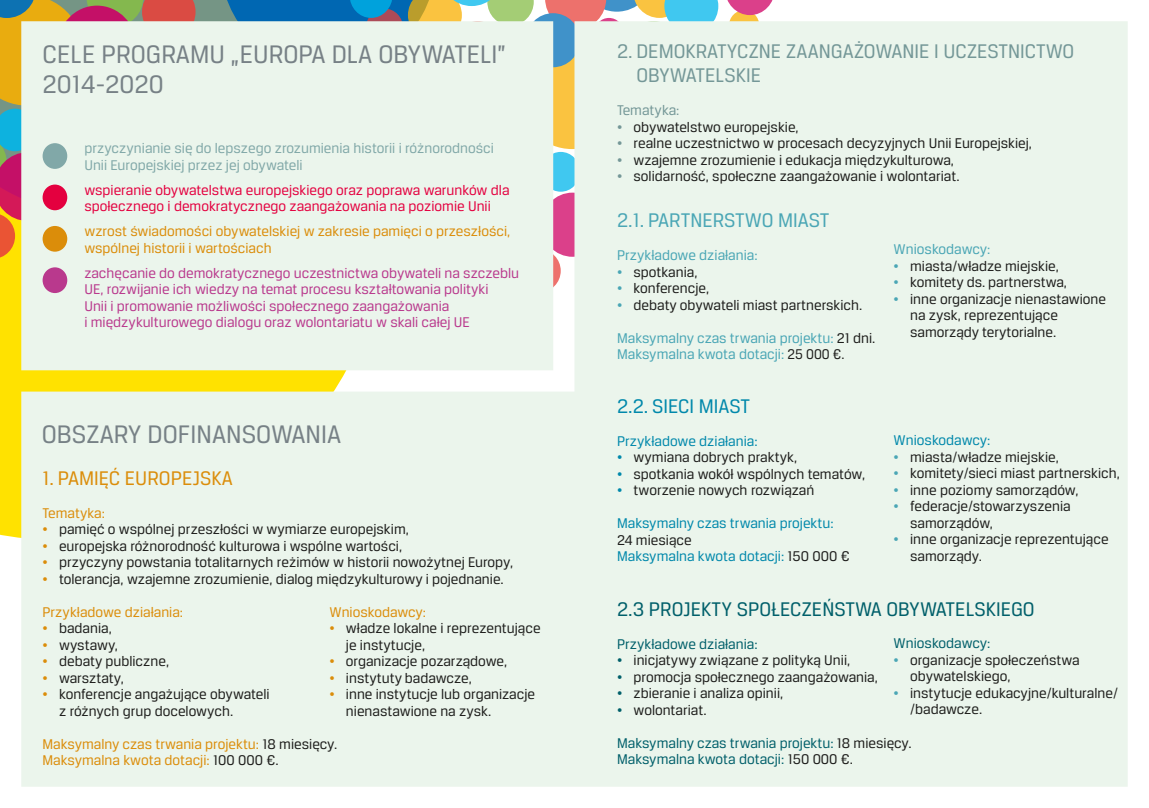
<style>
.page{position:relative;width:1149px;height:808px;background:#fff}
.page>*{position:absolute;margin:0;border:0;box-sizing:border-box;transform-origin:0 0}
.t1{font:27px "Breuer Text";color:#778186}
.t2{font:21px "Breuer Text";color:#749797}
.t3{font:21px "Breuer Text";color:#005f6a}
.t4{font:21px "Breuer Text";color:#4aa6b5}
.t5{font:21px "Breuer Text";color:#db8d0a}
.t6{font:21px "Breuer Text";color:#0088ab}
.t7{font:15px/16.5px "Breuer Text";color:#1d1d1b}
.t8{font:15px/16.5px "Breuer Text";color:#b9398d}
.t9{font:15px/16.5px "Breuer Text";color:#db8d0a}
.t10{font:15px/16.5px "Breuer Text";color:#e4003f}
.t11{font:15px/16.5px "Breuer Text";color:#005f6a}
.t12{font:15px/16.5px "Breuer Text";color:#0088ab}
.t13{font:15px/16.5px "Breuer Text";color:#4aa6b5}
.t14{font:15px/16.5px "Breuer Text";color:#81a8a8}
.t15{font:15px "Breuer Text";color:#749797}
.s1{font-family:"Times New Roman";color:#db8d0a}
.s2{color:#1d1d1b}
.s3{font-family:"Times New Roman";color:#749797}
.s4{font-family:"Times New Roman";color:#4aa6b5}
.s5{font-family:"Times New Roman";color:#0088ab}
.s6{font-family:"Times New Roman";color:#005f6a}
</style>
<div class="page">
<div style="left:0;top:259px;width:21px;height:279px;background:#ffe200"></div>
<svg style="left:0;top:0;width:195px;height:259px;background:#b27b50"></svg>
<div style="left:728px;top:10px;width:31px;height:31px;background:#fac340;border-radius:50%"></div>
<svg style="left:727px;top:0;width:46px;height:15px"></svg>
<svg style="left:545px;top:0;width:173px;height:21px;background:#a6aeb2"></svg>
<svg style="left:220px;top:0;width:313px;height:21px;background:#5a959c"></svg>
<div style="left:21px;top:21px;width:1106px;height:766px;background:#ebf5ec"></div>
<div style="left:43px;top:226px;width:24px;height:26px;background:#db8d0a;border-radius:50%"></div>
<div style="left:43px;top:185px;width:24px;height:25px;background:#e4003f;border-radius:50%"></div>
<div style="left:43px;top:143px;width:24px;height:26px;background:#81a8a8;border-radius:50%"></div>
<div style="left:43px;top:267px;width:24px;height:26px;background:#b9398d;border-radius:50%"></div>
<h1 class="t1" style="left:43px;top:39px;width:150px">Cele programu</h1>
<h1 class="t1" style="left:231px;top:39px;width:67px">„Europa</h1>
<h1 class="t1" style="left:331px;top:39px;width:175px">dla obywateli”</h1>
<h1 class="t1" style="left:43px;top:69px;width:123px">2014-2020</h1>
<p class="t14" style="left:84px;top:140px;width:411px">przyczynianie się do lepszego zrozumienia historii i różnorodności<br>Unii Europejskiej przez jej obywateli</p>
<p class="t10" style="left:84px;top:182px;width:426px">wspieranie obywatelstwa europejskiego oraz poprawa warunków dla społecznego i demokratycznego zaangażowania na poziomie Unii</p>
<p class="t9" style="left:84px;top:223px;width:427px">wzrost świadomości obywatelskiej w zakresie pamięci o przeszłości, wspólnej historii i wartościach</p>
<p class="t8" style="left:84px;top:265px;width:436px">zachęcanie do demokratycznego uczestnictwa obywateli na szczeblu UE, rozwijanie ich wiedzy na temat procesu kształtowania polityki<br>Unii i promowanie możliwości społecznego zaangażowania<br>i międzykulturowego dialogu oraz wolontariatu w skali całej UE</p>
<h1 class="t1" style="left:42px;top:420px;width:171px">Obszary do finansowan</h1>
<h1 class="t1" style="left:321px;top:420px;width:20px">ia</h1>
<h2 class="t5" style="left:43px;top:466px;width:169px">1. Pamięć europejska</h2>
<p class="t9" style="left:43px;top:504px;width:64px">Tematyka:</p>
<p class="t7" style="left:43px;top:521px;width:368px"><span class="s1">•</span> pamięć o wspólnej przeszłości w wymiarze europejskim,</p>
<p class="t7" style="left:43px;top:537px;width:361px"><span class="s1">•</span> europejska różnorodność kulturowa i wspólne wartości,</p>
<p class="t7" style="left:43px;top:554px;width:472px"><span class="s1">•</span> przyczyny powstania totalitarnych reżimów w historii nowożytnej Europy,</p>
<p class="t7" style="left:43px;top:570px;width:462px"><span class="s1">•</span> tolerancja, wzajemne zrozumienie, dialog międzykulturowy i pojednanie.</p>
<p class="t9" style="left:43px;top:603px;width:142px">Przykładowe działania:</p>
<p class="t7" style="left:43px;top:620px;width:71px"><span class="s1">•</span> badania,</p>
<p class="t7" style="left:43px;top:636px;width:77px"><span class="s1">•</span> wystawy,</p>
<p class="t7" style="left:43px;top:653px;width:128px"><span class="s1">•</span> debaty publiczne,</p>
<p class="t7" style="left:43px;top:669px;width:83px"><span class="s1">•</span> warsztaty,</p>
<p class="t7" style="left:59px;top:686px;width:212px;text-indent:-16px"><span class="s1">•</span> konferencje angażujące obywateli z różnych grup docelowych.</p>
<p class="t9" style="left:43px;top:735px;width:296px">Maksymalny czas trwania projektu: <span class="s2">18 miesięcy.<br></span>Maksymalna kwota dotacji: <span class="s2">100 000 €.</span></p>
<p class="t9" style="left:329px;top:604px;width:98px">Wnioskodawcy:</p>
<p class="t7" style="left:346px;top:620px;width:196px;text-indent:-16px"><span class="s1">•</span> władze lokalne i reprezentujące je instytucje,</p>
<p class="t7" style="left:329px;top:653px;width:179px"><span class="s1">•</span> organizacje pozarządowe,</p>
<p class="t7" style="left:329px;top:670px;width:144px"><span class="s1">•</span> instytuty badawcze,</p>
<p class="t7" style="left:346px;top:686px;width:191px;text-indent:-16px"><span class="s1">•</span> inne instytucje lub organizacje nienastawione na zysk.</p>
<h2 class="t2" style="left:617px;top:40px;width:44px">2. Demok</h2>
<h2 class="t2" style="left:695px;top:40px;width:181px">ratyczne zaan gażowan</h2>
<h2 class="t2" style="left:914px;top:40px;width:146px">ie i uczestnictwo</h2>
<h2 class="t2" style="left:636px;top:64px;width:124px">obywatelskie</h2>
<p class="t15" style="left:617px;top:102px;width:64px">Tematyka:</p>
<p class="t7" style="left:617px;top:118px;width:183px"><span class="s3">•</span> obywatelstwo europejskie,</p>
<p class="t7" style="left:617px;top:135px;width:416px"><span class="s3">•</span> realne uczestnictwo w procesach decyzyjnych Unii Europejskiej,</p>
<p class="t7" style="left:617px;top:151px;width:338px"><span class="s3">•</span> wzajemne zrozumienie i edukacja międzykulturowa,</p>
<p class="t7" style="left:617px;top:168px;width:344px"><span class="s3">•</span> solidarność, społeczne zaangażowanie i wolontariat.</p>
<h2 class="t4" style="left:617px;top:209px;width:214px">2.1. Partne rstwo miast</h2>
<p class="t13" style="left:617px;top:247px;width:142px">Przykładowe działania:</p>
<p class="t7" style="left:617px;top:263px;width:82px"><span class="s4">•</span> spotkania,</p>
<p class="t7" style="left:617px;top:280px;width:94px"><span class="s4">•</span> konferencje,</p>
<p class="t7" style="left:617px;top:296px;width:247px"><span class="s4">•</span> debaty obywateli miast partnerskich.</p>
<p class="t13" style="left:617px;top:329px;width:260px">Maksymalny czas trwania projektu: <span class="s2">21 dni.<br></span>Maksymalna kwota dotacji: <span class="s2">25 000 €.</span></p>
<p class="t13" style="left:893px;top:241px;width:98px">Wnioskodawcy:</p>
<p class="t7" style="left:893px;top:258px;width:167px"><span class="s4">•</span> miasta/władze miejskie,</p>
<p class="t7" style="left:893px;top:274px;width:175px"><span class="s4">•</span> komitety ds. partnerstwa,</p>
<p class="t7" style="left:909px;top:291px;width:197px;text-indent:-16px"><span class="s4">•</span> inne organizacje nienastawione na zysk, reprezentujące samorządy terytorialne.</p>
<h2 class="t6" style="left:617px;top:395px;width:134px">2.2. Sieci miast</h2>
<p class="t12" style="left:617px;top:433px;width:142px">Przykładowe działania:</p>
<p class="t7" style="left:617px;top:449px;width:182px"><span class="s5">•</span> wymiana dobrych praktyk,</p>
<p class="t7" style="left:617px;top:466px;width:250px"><span class="s5">•</span> spotkania wokół wspólnych tematów,</p>
<p class="t7" style="left:617px;top:482px;width:199px"><span class="s5">•</span> tworzenie nowych rozwiązań</p>
<p class="t12" style="left:617px;top:515px;width:218px">Maksymalny czas trwania projektu:</p>
<p class="t12" style="left:617px;top:532px;width:234px"><span class="s2">24 miesiące<br></span>Maksymalna kwota dotacji: <span class="s2">150 000 €</span></p>
<h2 class="t3" style="left:617px;top:598px;width:417px">2.3 Projekty społeczeństwa obywatelskiego</h2>
<p class="t11" style="left:617px;top:636px;width:142px">Przykładowe działania:</p>
<p class="t7" style="left:617px;top:652px;width:235px"><span class="s6">•</span> inicjatywy związane z polityką Unii,</p>
<p class="t7" style="left:617px;top:669px;width:262px"><span class="s6">•</span> promocja społecznego zaangażowania,</p>
<p class="t7" style="left:617px;top:685px;width:168px"><span class="s6">•</span> zbieranie i analiza opinii,</p>
<p class="t7" style="left:617px;top:702px;width:91px"><span class="s6">•</span> wolontariat.</p>
<p class="t11" style="left:617px;top:735px;width:296px">Maksymalny czas trwania projektu: <span class="s2">18 miesięcy.<br></span>Maksymalna kwota dotacji: <span class="s2">150 000 €.</span></p>
<p class="t12" style="left:893px;top:432px;width:98px">Wnioskodawcy:</p>
<p class="t7" style="left:893px;top:449px;width:167px"><span class="s4">•</span> miasta/władze miejskie,</p>
<p class="t7" style="left:893px;top:465px;width:228px"><span class="s4">•</span> komitety/sieci miast partnerskich,</p>
<p class="t7" style="left:893px;top:482px;width:186px"><span class="s4">•</span> inne poziomy samorządów,</p>
<p class="t7" style="left:909px;top:498px;width:162px;text-indent:-16px"><span class="s4">•</span> federacje/stowarzyszenia samorządów,</p>
<p class="t7" style="left:909px;top:531px;width:200px;text-indent:-16px"><span class="s4">•</span> inne organizacje reprezentujące samorządy.</p>
<p class="t11" style="left:893px;top:635px;width:98px">Wnioskodawcy:</p>
<p class="t7" style="left:909px;top:651px;width:171px;text-indent:-16px"><span class="s4">•</span> organizacje społeczeństwa obywatelskiego,</p>
<p class="t7" style="left:909px;top:684px;width:209px;text-indent:-16px"><span class="s4">•</span> instytucje edukacyjne/kulturalne/ /badawcze.</p>
</div>
